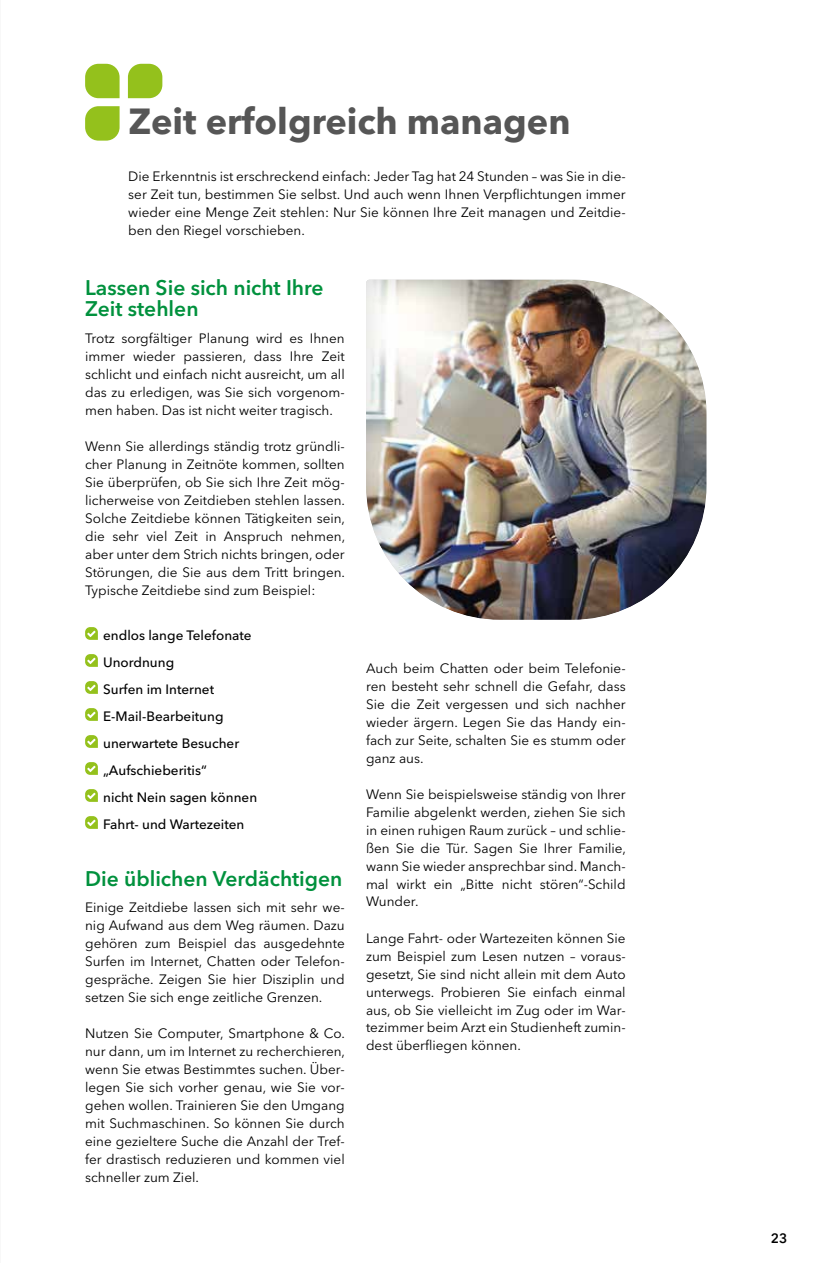
<style>
.page{position:relative;width:830px;height:1263px;background:#fff}
.page>*{position:absolute;margin:0;border:0;box-sizing:border-box;transform-origin:0 0}
.t1{font:700 36px "Avenir Next LT Pro";color:#565656}
.t2{font:600 21px/21px "Avenir Next LT Pro";color:#00913d}
.t3{font:13.5px/18px "Avenir Next LT Pro";color:#000;text-align:justify}
.t4{font:500 13.5px/27px "Avenir Next LT Pro";color:#000}
.t5{font:600 13.5px "Avenir Next LT Pro";color:#000}
</style>
<div class="page">
<svg style="left:85px;top:106px;width:34px;height:35px"></svg>
<svg style="left:85px;top:64px;width:34px;height:34px"></svg>
<svg style="left:128px;top:64px;width:34px;height:34px"></svg>
<svg style="left:85px;top:627px;width:13px;height:13px"></svg>
<svg style="left:85px;top:654px;width:13px;height:13px"></svg>
<svg style="left:85px;top:681px;width:13px;height:13px"></svg>
<svg style="left:85px;top:708px;width:13px;height:13px"></svg>
<svg style="left:85px;top:735px;width:13px;height:13px"></svg>
<svg style="left:85px;top:762px;width:13px;height:13px"></svg>
<svg style="left:85px;top:789px;width:13px;height:13px"></svg>
<svg style="left:85px;top:816px;width:13px;height:13px"></svg>
<div style="left:365px;top:279px;width:342px;height:343px;background:#000;opacity:.15"></div>
<hr style="left:0;top:0;width:1px;height:1263px;background:#f6f6f6">
<h1 class="t1" style="left:129px;top:99px;width:443px">Zeit erfolgreich managen</h1>
<p class="t3" style="left:128px;top:168px;width:498px">Die Erkenntnis ist erschreckend einfach: Jeder Tag hat 24 Stunden – was Sie in die&shy;ser Zeit tun, bestimmen Sie selbst. Und auch wenn Ihnen Verpflichtungen immer wieder eine Menge Zeit stehlen: Nur Sie können Ihre Zeit managen und Zeitdie&shy;ben den Riegel vorschieben.</p>
<h2 class="t2" style="left:85px;top:277px;width:240px">Lassen Sie sich nicht Ihre<br>Zeit stehlen</h2>
<p class="t3" style="left:85px;top:329px;width:261px">Trotz sorgfältiger Planung wird es Ihnen immer wieder passieren, dass Ihre Zeit schlicht und einfach nicht ausreicht, um all das zu erledigen, was Sie sich vorgenom&shy;men haben. Das ist nicht weiter tragisch.</p>
<p class="t3" style="left:85px;top:437px;width:261px">Wenn Sie allerdings ständig trotz gründli&shy;cher Planung in Zeitnöte kommen, sollten Sie überprüfen, ob Sie sich Ihre Zeit mög&shy;licherweise von Zeitdieben stehlen lassen.<br>Solche Zeitdiebe können Tätigkeiten sein, die sehr viel Zeit in Anspruch nehmen, aber unter dem Strich nichts bringen, oder Störungen, die Sie aus dem Tritt bringen.<br>Typische Zeitdiebe sind zum Beispiel:</p>
<p class="t4" style="left:103px;top:622px;width:155px">endlos lange Telefonate<br>Unordnung<br>Surfen im Internet<br>E-Mail-Bearbeitung unerwartete Besucher „Aufschieberitis“<br>nicht Nein sagen können<br>Fahrt- und Wartezeiten</p>
<h2 class="t2" style="left:85px;top:868px;width:259px">Die üblichen Verdächtigen</h2>
<p class="t3" style="left:85px;top:899px;width:261px">Einige Zeitdiebe lassen sich mit sehr we&shy;nig Aufwand aus dem Weg räumen. Dazu gehören zum Beispiel das ausgedehnte Surfen im Internet, Chatten oder Telefon&shy;gespräche. Zeigen Sie hier Disziplin und setzen Sie sich enge zeitliche Grenzen.</p>
<p class="t3" style="left:85px;top:1025px;width:261px">Nutzen Sie Computer, Smartphone &amp; Co. nur dann, um im Internet zu recherchieren, wenn Sie etwas Bestimmtes suchen. Über&shy;legen Sie sich vorher genau, wie Sie vor&shy;gehen wollen. Trainieren Sie den Umgang mit Suchmaschinen. So können Sie durch eine gezieltere Suche die Anzahl der Tref&shy;fer drastisch reduzieren und kommen viel schneller zum Ziel.</p>
<p class="t3" style="left:366px;top:659px;width:261px">Auch beim Chatten oder beim Telefonie&shy;ren besteht sehr schnell die Gefahr, dass Sie die Zeit vergessen und sich nachher wieder ärgern. Legen Sie das Handy ein&shy;fach zur Seite, schalten Sie es stumm oder ganz aus.</p>
<p class="t3" style="left:366px;top:785px;width:261px">Wenn Sie beispielsweise ständig von Ihrer Familie abgelenkt werden, ziehen Sie sich in einen ruhigen Raum zurück – und schlie&shy;ßen Sie die Tür. Sagen Sie Ihrer Familie, wann Sie wieder ansprechbar sind. Manch&shy;mal wirkt ein „Bitte nicht stören“-Schild Wunder.</p>
<p class="t3" style="left:366px;top:929px;width:261px">Lange Fahrt- oder Wartezeiten können Sie zum Beispiel zum Lesen nutzen – voraus&shy;gesetzt, Sie sind nicht allein mit dem Auto unterwegs. Probieren Sie einfach einmal aus, ob Sie vielleicht im Zug oder im War&shy;tezimmer beim Arzt ein Studienheft zumin&shy;dest überfliegen können.</p>
<p class="t5" style="left:770px;top:1230px;width:18px">23</p>
</div>
